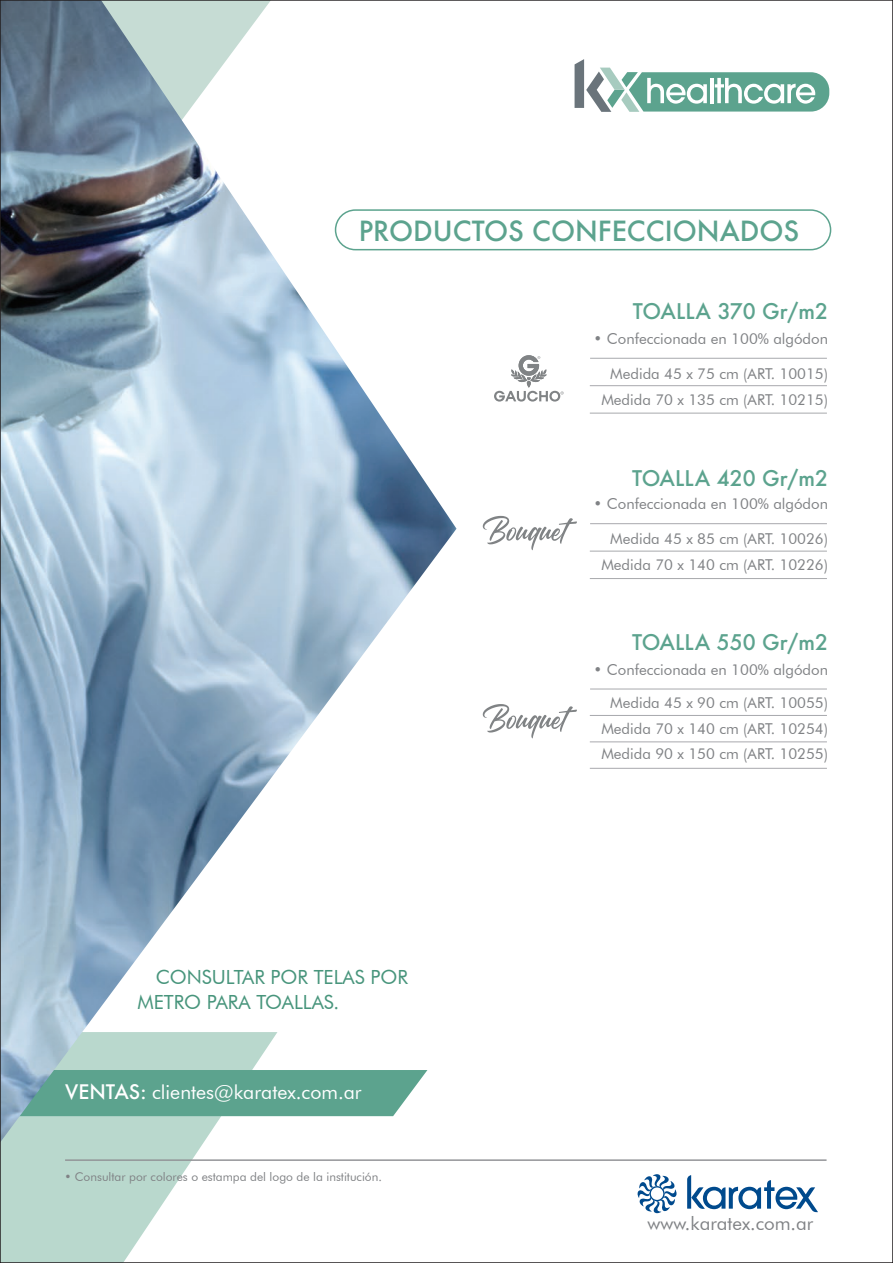
<style>
.page{position:relative;width:893px;height:1263px;background:#fff}
.page>*{position:absolute;margin:0;border:0;box-sizing:border-box;transform-origin:0 0}
.t1{font:500 27px "Futura";color:#5ca38e}
.t2{font:500 21px "Futura";color:#5ca38e}
.t3{font:19.5px/25.5px "Futura BT";color:#48957c}
.t4{font:19.5px "Futura BT";color:#fff}
.t5{font:18.75px "Futura BT";color:#808285}
.t6{font:15px/25.5px "Futura BT";color:#808285;text-align:center}
.t7{font:12px "Futura BT";color:#808285}
.s1{font-family:"Futura";font-weight:500}
</style>
<div class="page">
<svg style="left:3px;top:1142px;width:201px;height:118px;fill:#b9d8cd"></svg>
<img style="left:3px;top:3px;width:453px;height:1139px">
<div style="left:335px;top:209px;width:496px;height:41px;border:2px solid #5ca38e;border-radius:20px"></div>
<svg style="left:687px;top:1175px;width:131px;height:37px"></svg>
<svg style="left:637px;top:1174px;width:40px;height:40px"></svg>
<hr style="left:65px;top:1159px;width:761px;height:2px;background:#939598">
<svg style="left:575px;top:59px;width:254px;height:53px"></svg>
<hr style="left:590px;top:385px;width:237px;height:1px;background:#a8a9ad">
<hr style="left:590px;top:358px;width:237px;height:1px;background:#a8a9ad">
<hr style="left:590px;top:413px;width:237px;height:1px;background:#a8a9ad">
<hr style="left:590px;top:551px;width:237px;height:1px;background:#a8a9ad">
<hr style="left:590px;top:523px;width:237px;height:1px;background:#a8a9ad">
<hr style="left:590px;top:578px;width:237px;height:1px;background:#a8a9ad">
<hr style="left:590px;top:715px;width:237px;height:1px;background:#a8a9ad">
<hr style="left:590px;top:689px;width:237px;height:1px;background:#a8a9ad">
<hr style="left:590px;top:741px;width:237px;height:1px;background:#a8a9ad">
<hr style="left:590px;top:768px;width:237px;height:1px;background:#a8a9ad">
<svg style="left:494px;top:355px;width:70px;height:47px"></svg>
<svg style="left:483px;top:516px;width:94px;height:34px"></svg>
<svg style="left:483px;top:704px;width:94px;height:34px"></svg>
<h1 class="t1" style="left:359px;top:213px;width:442px">PRODUCTOS CONFECCIONADOS</h1>
<h2 class="t2" style="left:633px;top:297px;width:197px">TOALLA 370 Gr/m2</h2>
<p class="t6" style="left:594px;top:326px;width:236px">• Confeccionada en 100% algódon</p>
<p class="t6" style="left:601px;top:361px;width:228px">Medida 45 x 75 cm (ART. 10015)<br>Medida 70 x 135 cm (ART. 10215)</p>
<h2 class="t2" style="left:632px;top:464px;width:198px">TOALLA 420 Gr/m2</h2>
<p class="t6" style="left:594px;top:491px;width:236px">• Confeccionada en 100% algódon</p>
<p class="t6" style="left:601px;top:526px;width:228px">Medida 45 x 85 cm (ART. 10026)<br>Medida 70 x 140 cm (ART. 10226)</p>
<h2 class="t2" style="left:632px;top:628px;width:198px">TOALLA 550 Gr/m2</h2>
<p class="t6" style="left:594px;top:657px;width:236px">• Confeccionada en 100% algódon</p>
<h3 class="t3" style="left:137px;top:964px;width:272px;text-indent:18px">CONSULTAR POR TELAS POR<br>METRO PARA TOALLAS.</h3>
<h3 class="t4" style="left:65px;top:1080px;width:298px"><span class="s1">VENTAS:</span> clientes@karatex.com.ar</h3>
<p class="t7" style="left:64px;top:1169px;width:319px">• Consultar por colores o estampa del logo de la institución.</p>
<p class="t6" style="left:601px;top:690px;width:228px">Medida 45 x 90 cm (ART. 10055)<br>Medida 70 x 140 cm (ART. 10254)<br>Medida 90 x 150 cm (ART. 10255)</p>
<p class="t5" style="left:647px;top:1212px;width:167px">www.karatex.com.ar</p>
</div>
